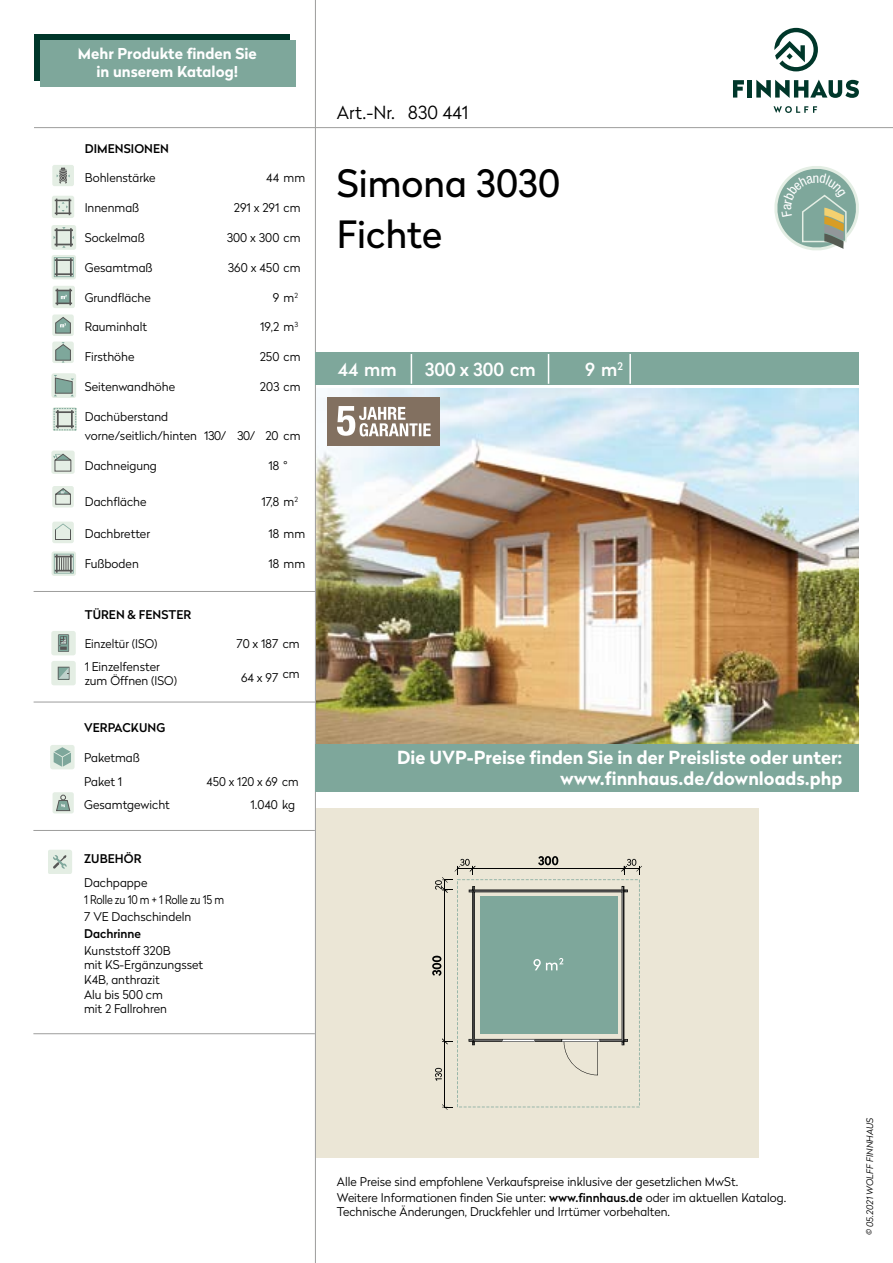
<style>
.page{position:relative;width:893px;height:1263px;background:#fff}
.page>*{position:absolute;margin:0;border:0;box-sizing:border-box;transform-origin:0 0}
.t1{font:37.5px/51px "Radikal";color:#000}
.t2{font:700 18px/21.6px "Radikal";color:#fff;text-align:right}
.t3{font:500 18px "Radikal";color:#fff}
.t4{font:300 18px "Radikal";color:#000}
.t5{font:700 15px/18px "Radikal";color:#fff;text-align:center}
.t6{font:300 12px/14.5px "Radikal";color:#000}
.t7{font:500 12px "Radikal";letter-spacing:.005em;color:#000}
.t8{font:italic 300 9px "Radikal";color:#000}
.s1{font-weight:500}
</style>
<div class="page">
<div style="left:34px;top:34px;width:255px;height:46px;background:#00372a"></div>
<hr style="left:316px;top:127px;width:577px;height:1px;background:#9d9d9c">
<hr style="left:315px;top:0;width:1px;height:1263px;background:#9d9d9c">
<div style="left:40px;top:41px;width:255px;height:46px;background:#7ea79b"></div>
<div style="left:316px;top:808px;width:442px;height:350px;background:#ebe6d6"></div>
<div style="left:315px;top:352px;width:544px;height:32px;background:#7ea79b"></div>
<img style="left:316px;top:388px;width:543px;height:356px">
<div style="left:328px;top:397px;width:112px;height:48px;background:#827060"></div>
<svg style="left:337px;top:406px;width:94px;height:30px"></svg>
<hr style="left:411px;top:354px;width:1px;height:30px;background:#fff">
<hr style="left:548px;top:354px;width:1px;height:30px;background:#fff">
<hr style="left:629px;top:354px;width:2px;height:30px;background:#fff">
<svg style="left:432px;top:856px;width:210px;height:254px"></svg>
<div style="left:52px;top:631px;width:24px;height:24px;background:#e4eee4;border-radius:3px"></div>
<svg style="left:58px;top:634px;width:11px;height:18px"></svg>
<div style="left:52px;top:661px;width:24px;height:24px;background:#e4eee4;border-radius:3px"></div>
<svg style="left:58px;top:667px;width:12px;height:13px"></svg>
<div style="left:52px;top:165px;width:22px;height:21px;background:#e4eee4;border-radius:2px"></div>
<svg style="left:57px;top:168px;width:13px;height:15px"></svg>
<div style="left:52px;top:196px;width:22px;height:22px;background:#e4eee4;border-radius:2px"></div>
<svg style="left:55px;top:199px;width:16px;height:16px"></svg>
<div style="left:51px;top:225px;width:25px;height:25px;background:#e4eee4;border-radius:3px"></div>
<svg style="left:54px;top:227px;width:20px;height:21px"></svg>
<div style="left:52px;top:255px;width:24px;height:24px;background:linear-gradient(to right,#d0e0d5,#d8e6db);border-radius:3px"></div>
<svg style="left:54px;top:257px;width:20px;height:20px"></svg>
<div style="left:53px;top:286px;width:22px;height:22px;background:#e4eee4;border-radius:2px"></div>
<svg style="left:55px;top:289px;width:17px;height:16px"></svg>
<div style="left:52px;top:314px;width:22px;height:22px;background:#e4eee4;border-radius:2px"></div>
<svg style="left:55px;top:317px;width:16px;height:17px"></svg>
<div style="left:52px;top:342px;width:22px;height:21px;background:#e4eee4;border-radius:2px"></div>
<svg style="left:55px;top:342px;width:16px;height:21px"></svg>
<div style="left:51px;top:373px;width:25px;height:25px;background:#e4eee4;border-radius:3px"></div>
<svg style="left:54px;top:375px;width:20px;height:21px"></svg>
<svg style="left:53px;top:407px;width:24px;height:24px"></svg>
<svg style="left:54px;top:408px;width:23px;height:22px"></svg>
<div style="left:51px;top:451px;width:24px;height:23px;background:#e4eee4;border-radius:2px"></div>
<svg style="left:53px;top:453px;width:19px;height:19px"></svg>
<div style="left:52px;top:486px;width:22px;height:21px;background:#e4eee4;border-radius:2px"></div>
<svg style="left:55px;top:488px;width:16px;height:17px"></svg>
<div style="left:52px;top:522px;width:22px;height:21px;background:#e4eee4;border-radius:2px"></div>
<svg style="left:55px;top:523px;width:16px;height:17px"></svg>
<svg style="left:52px;top:551px;width:24px;height:25px"></svg>
<svg style="left:54px;top:554px;width:20px;height:20px"></svg>
<div style="left:48px;top:850px;width:24px;height:23px;background:#e4eee4;border-radius:3px"></div>
<svg style="left:53px;top:855px;width:14px;height:13px"></svg>
<div style="left:50px;top:745px;width:25px;height:24px;background:#e4eee4;border-radius:3px"></div>
<svg style="left:54px;top:747px;width:17px;height:20px"></svg>
<div style="left:53px;top:792px;width:21px;height:21px;background:#e4eee4;border-radius:2px"></div>
<svg style="left:56px;top:795px;width:15px;height:16px"></svg>
<hr style="left:34px;top:591px;width:282px;height:1px;background:#9d9d9c">
<hr style="left:34px;top:702px;width:282px;height:1px;background:#9d9d9c">
<hr style="left:33px;top:1033px;width:282px;height:1px;background:#9d9d9c">
<hr style="left:34px;top:127px;width:281px;height:1px;background:#9d9d9c">
<hr style="left:33px;top:830px;width:282px;height:1px;background:#9d9d9c">
<div style="left:316px;top:744px;width:543px;height:48px;background:#7ea79b"></div>
<svg style="left:774px;top:28px;width:44px;height:43px"></svg>
<svg style="left:773px;top:106px;width:44px;height:7px"></svg>
<svg style="left:733px;top:80px;width:11px;height:18px"></svg>
<hr style="left:748px;top:80px;width:4px;height:18px;background:#00372a">
<svg style="left:756px;top:80px;width:103px;height:18px"></svg>
<svg style="left:774px;top:166px;width:85px;height:84px"></svg>
<p class="t5" style="left:78px;top:44px;width:181px">Mehr Produkte finden Sie in unserem Katalog!</p>
<p class="t7" style="left:85px;top:140px;width:86px">DIMENSIONEN</p>
<p class="t6" style="left:85px;top:170px;width:72px">Bohlenstärke</p>
<p class="t6" style="left:266px;top:170px;width:40px">44 mm</p>
<p class="t6" style="left:85px;top:200px;width:56px">Innenmaß</p>
<p class="t6" style="left:234px;top:200px;width:68px">291 x 291 cm</p>
<p class="t6" style="left:85px;top:230px;width:62px">Sockelmaß</p>
<p class="t6" style="left:227px;top:230px;width:75px">300 x 300 cm</p>
<p class="t6" style="left:85px;top:260px;width:69px">Gesamtmaß</p>
<p class="t6" style="left:228px;top:260px;width:74px">360 x 450 cm</p>
<p class="t6" style="left:85px;top:289px;width:68px">Grundfläche</p>
<p class="t6" style="left:273px;top:289px;width:27px">9 m<sup>2</sup></p>
<p class="t6" style="left:85px;top:319px;width:64px">Rauminhalt</p>
<p class="t6" style="left:260px;top:319px;width:40px">19,2 m<sup>3</sup></p>
<p class="t6" style="left:85px;top:349px;width:51px">Firsthöhe</p>
<p class="t6" style="left:260px;top:349px;width:42px">250 cm</p>
<p class="t6" style="left:85px;top:379px;width:92px">Seitenwandhöhe</p>
<p class="t6" style="left:260px;top:379px;width:42px">203 cm</p>
<p class="t6" style="left:85px;top:406px;width:217px;line-height:19.5px">Dachüberstand<br>vorne/seitlich/hinten 130/ 30/ 20 cm</p>
<p class="t6" style="left:85px;top:458px;width:74px">Dachneigung</p>
<p class="t6" style="left:269px;top:458px;width:21px">18 °</p>
<p class="t6" style="left:85px;top:494px;width:63px">Dachfläche</p>
<p class="t6" style="left:261px;top:494px;width:38px">17,8 m<sup>2</sup></p>
<p class="t6" style="left:85px;top:526px;width:67px">Dachbretter</p>
<p class="t6" style="left:269px;top:526px;width:38px">18 mm</p>
<p class="t6" style="left:85px;top:556px;width:56px">Fußboden</p>
<p class="t6" style="left:269px;top:556px;width:38px">18 mm</p>
<p class="t7" style="left:85px;top:606px;width:108px">TÜREN &amp; FENSTER</p>
<p class="t6" style="left:85px;top:636px;width:74px">Einzeltür (ISO)</p>
<p class="t6" style="left:236px;top:636px;width:65px">70 x 187 cm</p>
<p class="t6" style="left:85px;top:659px;width:94px">1 Einzelfenster zum Öffnen (ISO)</p>
<p class="t6" style="left:241px;top:670px;width:60px">64 x 97 cm</p>
<p class="t7" style="left:84px;top:719px;width:83px">VERPACKUNG</p>
<p class="t6" style="left:84px;top:746px;width:57px;line-height:23.4px">Paketmaß<br>Paket 1</p>
<p class="t6" style="left:207px;top:773px;width:94px">450 x 120 x 69 cm</p>
<p class="t6" style="left:84px;top:797px;width:87px">Gesamtgewicht</p>
<p class="t6" style="left:250px;top:797px;width:46px">1.040 kg</p>
<p class="t7" style="left:84px;top:850px;width:59px">ZUBEHÖR</p>
<p class="t6" style="left:84px;top:873px;width:142px;line-height:17px">Dachpappe<br>1 Rolle zu 10 m + 1 Rolle zu 15 m<br>7 VE Dachschindeln</p>
<p class="t7" style="left:84px;top:925px;width:59px">Dachrinne</p>
<p class="t6" style="left:84px;top:943px;width:121px">Kunststoff 320B<br>mit KS-Ergänzungsset<br>K4B, anthrazit<br>Alu bis 500 cm<br>mit 2 Fallrohren</p>
<h2 class="t4" style="left:337px;top:100px;width:133px">Art.-Nr. 830 441</h2>
<h1 class="t1" style="left:337px;top:156px;width:225px">Simona 3030<br>Fichte</h1>
<h2 class="t3" style="left:338px;top:356px;width:60px">44 mm</h2>
<h2 class="t3" style="left:425px;top:356px;width:113px">300 x 300 cm</h2>
<h2 class="t3" style="left:585px;top:356px;width:39px">9 m<sup>2</sup></h2>
<h2 class="t2" style="left:397px;top:745px;width:447px">Die UVP-Preise finden Sie in der Preisliste oder unter: www.finnhaus.de/downloads.php</h2>
<p class="t6" style="left:337px;top:1174px;width:403px">Alle Preise sind empfohlene Verkaufspreise inklusive der gesetzlichen MwSt.</p>
<p class="t6" style="left:337px;top:1190px;width:451px">Weitere Informationen finden Sie unter: <span class="s1">www.finnhaus.de</span> oder im aktuellen Katalog.<br>Technische Änderungen, Druckfehler und Irrtümer vorbehalten.</p>
<p class="t8" style="left:864px;top:1235px;width:119px;rotate:-90deg">© 05.2021 WOLFF FINNHAUS</p>
</div>
